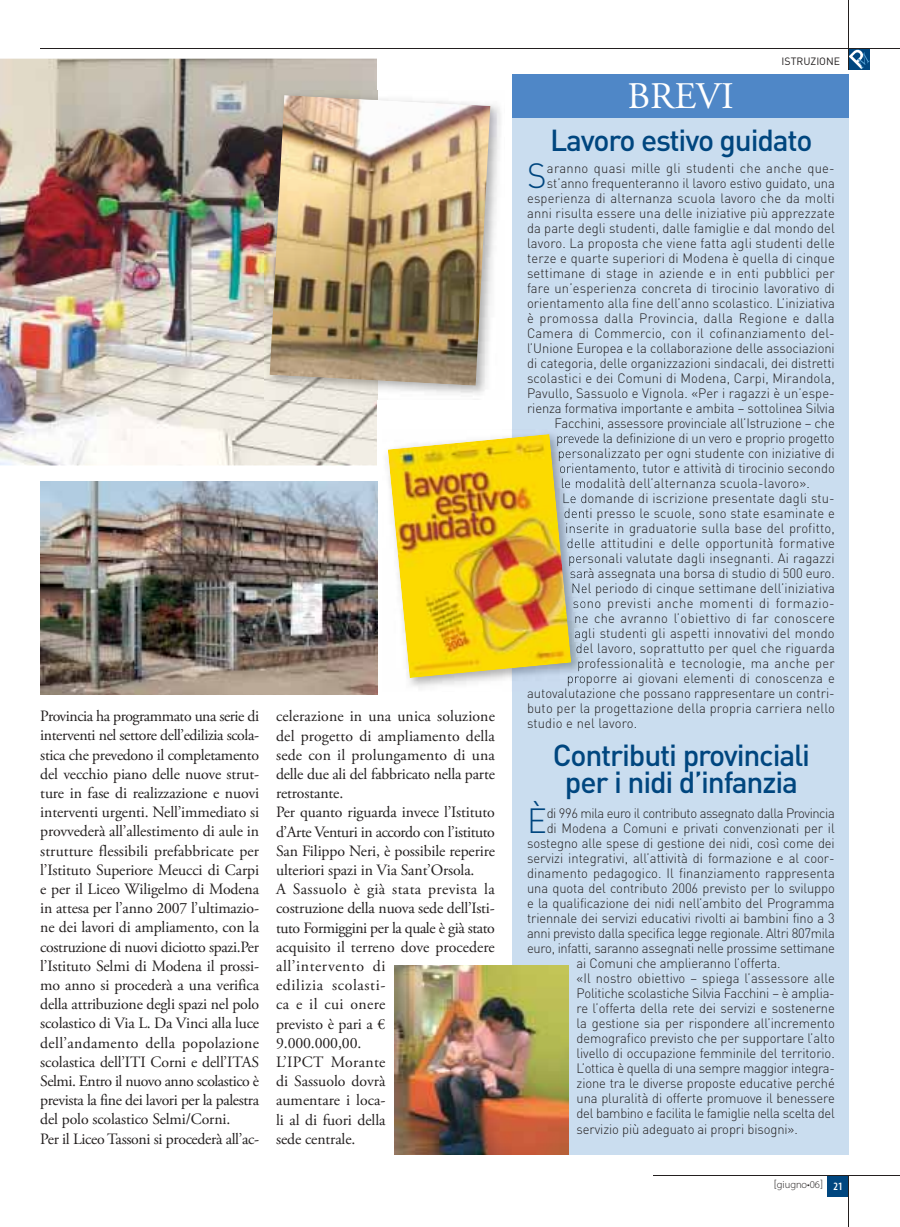
<style>
.page{position:relative;width:900px;height:1227px;background:#fff}
.page>*{position:absolute;margin:0;border:0;box-sizing:border-box;transform-origin:0 0}
.t1{font:37.5px "Adobe Garamond Pro";color:#fff}
.t2{font:300 34.5px "DIN";color:#00467f;scale:.96 1}
.t3{font:500 30px/27px "DIN";letter-spacing:-.04em;color:#00467f;text-align:center}
.t4{font:15.75px/19.2px "Adobe Garamond Pro";letter-spacing:-.01em;color:#231f1f}
.t5{font:300 13.5px "DIN";color:#231f1f;scale:.96 1}
.t6{font:300 13.5px "DIN";letter-spacing:-.025em;color:#231f1f;scale:.96 1}
.t7{font:300 13.5px "DIN";letter-spacing:.02em;color:#231f1f;scale:.96 1}
.t8{font:300 13.5px "DIN";letter-spacing:.025em;color:#231f1f;scale:.96 1}
.t9{font:300 13.5px "DIN";letter-spacing:-.02em;color:#231f1f;scale:.96 1}
.t10{font:300 13.5px "DIN";letter-spacing:-.03em;color:#231f1f;scale:.96 1}
.t11{font:300 13.5px "DIN";letter-spacing:.035em;color:#231f1f;scale:.96 1}
.t12{font:300 10.5px "Myriad Pro";color:#231f1f}
.t13{font:10.5px "DIN";color:#231f1f}
.s1{font-family:"DIN"}
.s2{font-weight:600;font-stretch:condensed;font-size:11.25px;color:#fff}
</style>
<div class="page">
<div style="left:848px;top:49px;width:21px;height:21px;background:#00467f"></div>
<svg style="left:849px;top:49px;width:20px;height:20px"></svg>
<hr style="left:40px;top:48px;width:859px;height:1px;background:#231f1f">
<hr style="left:848px;top:0;width:1px;height:70px;background:#231f1f">
<div style="left:827px;top:1175px;width:21px;height:22px;background:#00467f"></div>
<hr style="left:848px;top:1175px;width:1px;height:52px;background:#231f1f">
<hr style="left:653px;top:1175px;width:246px;height:1px;background:#231f1f">
<img style="left:0;top:59px;width:377px;height:406px">
<div style="left:512px;top:74px;width:336px;height:1080px;background:#caddef"></div>
<div style="left:512px;top:74px;width:336px;height:44px;background:#4f87c7"></div>
<img style="left:394px;top:965px;width:174px;height:189px">
<img style="left:40px;top:481px;width:337px;height:213px">
<img style="left:265px;top:90px;width:236px;height:309px">
<img style="left:270px;top:95px;width:220px;height:291px">
<img style="left:571px;top:436px;width:13px;height:8px">
<img style="left:572px;top:451px;width:11px;height:8px">
<img style="left:571px;top:463px;width:13px;height:11px">
<img style="left:575px;top:481px;width:9px;height:7px">
<img style="left:571px;top:496px;width:13px;height:7px">
<img style="left:571px;top:511px;width:13px;height:8px">
<img style="left:571px;top:526px;width:13px;height:8px">
<img style="left:571px;top:538px;width:13px;height:10px">
<img style="left:571px;top:553px;width:13px;height:13px">
<img style="left:571px;top:568px;width:11px;height:13px">
<svg style="left:572px;top:583px;width:12px;height:88px"></svg>
<img style="left:568px;top:673px;width:16px;height:13px">
<img style="left:542px;top:688px;width:36px;height:3px">
<img style="left:388px;top:434px;width:183px;height:244px">
<p class="t4" style="left:40px;top:708px;width:220px">Provincia ha programmato una serie di interventi nel settore dell’edilizia scola&shy;stica che prevedono il completamento del vecchio piano delle nuove strut&shy;ture in fase di realizzazione e nuovi interventi urgenti. Nell’immediato si provvederà all’allestimento di aule in strutture flessibili prefabbricate per l’Istituto Superiore Meucci di Carpi e per il Liceo Wiligelmo di Modena in attesa per l’anno 2007 l’ultimazio&shy;ne dei lavori di ampliamento, con la costruzione di nuovi diciotto spazi.Per l’Istituto Selmi di Modena il prossi&shy;mo anno si procederà a una verifica della attribuzione degli spazi nel polo scolastico di Via L. Da Vinci alla luce dell’andamento della popolazione scolastica dell’ITI Corni e dell’ITAS Selmi. Entro il nuovo anno scolastico è prevista la fine dei lavori per la palestra del polo scolastico Selmi/Corni.<br>Per il Liceo Tassoni si procederà all’ac-</p>
<p class="t4" style="left:276px;top:708px;width:220px">celerazione in una unica soluzione del progetto di ampliamento della sede con il prolungamento di una delle due ali del fabbricato nella parte retrostante.<br>Per quanto riguarda invece l’Istituto d’Arte Venturi in accordo con l’istituto<br>San Filippo Neri, è possibile reperire ulteriori spazi in Via Sant’Orsola.<br>A Sassuolo è già stata prevista la costruzione della nuova sede dell’Isti&shy;tuto Formiggini per la quale è già stato acquisito il terreno dove procedere all’intervento di<br>edilizia scolasti-<br>ca e il cui onere<br>previsto è pari a €<br>9.000.000,00.<br>L’IPCT Morante<br>di Sassuolo dovrà<br>aumentare i loca-<br>li al di fuori della<br>sede centrale.</p>
<h1 class="t1" style="left:627px;top:81px;width:108px">BREVI</h1>
<p class="t13" style="left:781px;top:58px;width:60px">ISTRUZIONE</p>
<h3 class="t3" style="left:550px;top:130px;width:264px">Lavoro estivo guidato</h3>
<h2 class="t2" style="left:527px;top:163px;width:22px">S</h2>
<p class="t7" style="left:547px;top:163px;width:301px">aranno quasi mille gli studenti che anche que-</p>
<p class="t5" style="left:547px;top:178px;width:301px">st’anno frequenteranno il lavoro estivo guidato, una</p>
<p class="t5" style="left:527px;top:193px;width:322px">esperienza di alternanza scuola lavoro che da molti</p>
<p class="t5" style="left:527px;top:208px;width:322px">anni risulta essere una delle iniziative più apprezzate</p>
<p class="t5" style="left:527px;top:223px;width:322px">da parte degli studenti, dalle famiglie e dal mondo del</p>
<p class="t5" style="left:527px;top:238px;width:322px">lavoro. La proposta che viene fatta agli studenti delle</p>
<p class="t5" style="left:527px;top:253px;width:322px">terze e quarte superiori di Modena è quella di cinque</p>
<p class="t5" style="left:527px;top:268px;width:322px">settimane di stage in aziende e in enti pubblici per</p>
<p class="t5" style="left:527px;top:283px;width:322px">fare un’esperienza concreta di tirocinio lavorativo di</p>
<p class="t5" style="left:527px;top:298px;width:322px">orientamento alla fine dell’anno scolastico. L’iniziativa</p>
<p class="t8" style="left:527px;top:313px;width:322px">è promossa dalla Provincia, dalla Regione e dalla</p>
<p class="t5" style="left:527px;top:328px;width:322px">Camera di Commercio, con il cofinanziamento del-</p>
<p class="t5" style="left:527px;top:343px;width:322px">l’Unione Europea e la collaborazione delle associazioni</p>
<p class="t5" style="left:527px;top:358px;width:322px">di categoria, delle organizzazioni sindacali, dei distretti</p>
<p class="t5" style="left:527px;top:373px;width:322px">scolastici e dei Comuni di Modena, Carpi, Mirandola,</p>
<p class="t5" style="left:527px;top:388px;width:322px">Pavullo, Sassuolo e Vignola. «Per i ragazzi è un’espe-</p>
<p class="t5" style="left:527px;top:403px;width:322px">rienza formativa importante e ambita – sottolinea Silvia</p>
<p class="t5" style="left:554px;top:418px;width:293px">Facchini, assessore provinciale all’Istruzione – che</p>
<p class="t5" style="left:556px;top:433px;width:292px">prevede la definizione di un vero e proprio progetto</p>
<p class="t5" style="left:557px;top:448px;width:290px">personalizzato per ogni studente con iniziative di</p>
<p class="t5" style="left:559px;top:463px;width:289px">orientamento, tutor e attività di tirocinio secondo</p>
<p class="t5" style="left:560px;top:478px;width:261px">le modalità dell’alternanza scuola-lavoro».</p>
<p class="t5" style="left:562px;top:493px;width:285px">Le domande di iscrizione presentate dagli stu-</p>
<p class="t5" style="left:563px;top:508px;width:284px">denti presso le scuole, sono state esaminate e</p>
<p class="t5" style="left:565px;top:523px;width:282px">inserite in graduatorie sulla base del profitto,</p>
<p class="t7" style="left:566px;top:538px;width:281px">delle attitudini e delle opportunità formative</p>
<p class="t5" style="left:568px;top:553px;width:279px">personali valutate dagli insegnanti. Ai ragazzi</p>
<p class="t5" style="left:569px;top:568px;width:278px">sarà assegnata una borsa di studio di 500 euro.</p>
<p class="t5" style="left:571px;top:583px;width:276px">Nel periodo di cinque settimane dell’iniziativa</p>
<p class="t11" style="left:572px;top:598px;width:274px">sono previsti anche momenti di formazio-</p>
<p class="t8" style="left:574px;top:613px;width:273px">ne che avranno l’obiettivo di far conoscere</p>
<p class="t5" style="left:574px;top:628px;width:273px">agli studenti gli aspetti innovativi del mondo</p>
<p class="t5" style="left:575px;top:643px;width:271px">del lavoro, soprattutto per quel che riguarda</p>
<p class="t5" style="left:577px;top:658px;width:270px">professionalità e tecnologie, ma anche per</p>
<p class="t5" style="left:566px;top:673px;width:281px">proporre ai giovani elementi di conoscenza e</p>
<p class="t5" style="left:527px;top:688px;width:322px">autovalutazione che possano rappresentare un contri-</p>
<p class="t5" style="left:527px;top:703px;width:322px">buto per la progettazione della propria carriera nello</p>
<p class="t5" style="left:527px;top:718px;width:116px">studio e nel lavoro.</p>
<h3 class="t3" style="left:552px;top:744px;width:259px">Contributi provinciali per i nidi d’infanzia</h3>
<h2 class="t2" style="left:527px;top:808px;width:22px">È</h2>
<p class="t10" style="left:546px;top:808px;width:301px">di 996 mila euro il contributo assegnato dalla Provincia</p>
<p class="t5" style="left:546px;top:823px;width:301px">di Modena a Comuni e privati convenzionati per il</p>
<p class="t5" style="left:527px;top:838px;width:322px">sostegno alle spese di gestione dei nidi, così come dei</p>
<p class="t5" style="left:527px;top:853px;width:322px">servizi integrativi, all’attività di formazione e al coor-</p>
<p class="t5" style="left:527px;top:868px;width:322px">dinamento pedagogico. Il finanziamento rappresenta</p>
<p class="t5" style="left:527px;top:883px;width:322px">una quota del contributo 2006 previsto per lo sviluppo</p>
<p class="t5" style="left:527px;top:898px;width:322px">e la qualificazione dei nidi nell’ambito del Programma</p>
<p class="t5" style="left:527px;top:913px;width:322px">triennale dei servizi educativi rivolti ai bambini fino a 3</p>
<p class="t6" style="left:527px;top:928px;width:322px">anni previsto dalla specifica legge regionale. Altri 807mila</p>
<p class="t9" style="left:527px;top:943px;width:322px">euro, infatti, saranno assegnati nelle prossime settimane</p>
<p class="t5" style="left:576px;top:958px;width:214px">ai Comuni che amplieranno l’offerta.</p>
<p class="t5" style="left:576px;top:973px;width:270px">«Il nostro obiettivo – spiega l’assessore alle</p>
<p class="t5" style="left:576px;top:988px;width:270px">Politiche scolastiche Silvia Facchini – è amplia-</p>
<p class="t5" style="left:576px;top:1003px;width:270px">re l’offerta della rete dei servizi e sostenerne</p>
<p class="t5" style="left:576px;top:1018px;width:270px">la gestione sia per rispondere all’incremento</p>
<p class="t5" style="left:576px;top:1033px;width:270px">demografico previsto che per supportare l’alto</p>
<p class="t5" style="left:576px;top:1048px;width:270px">livello di occupazione femminile del territorio.</p>
<p class="t6" style="left:576px;top:1063px;width:270px">L’ottica è quella di una sempre maggior integra-</p>
<p class="t5" style="left:576px;top:1078px;width:270px">zione tra le diverse proposte educative perché</p>
<p class="t5" style="left:576px;top:1093px;width:270px">una pluralità di offerte promuove il benessere</p>
<p class="t6" style="left:576px;top:1108px;width:270px">del bambino e facilita le famiglie nella scelta del</p>
<p class="t5" style="left:576px;top:1124px;width:232px">servizio più adeguato ai propri bisogni».</p>
<p class="t12" style="left:773px;top:1181px;width:70px"><span class="s1">[</span>giugno•06<span class="s1">]</span> <span class="s2">21</span></p>
</div>
